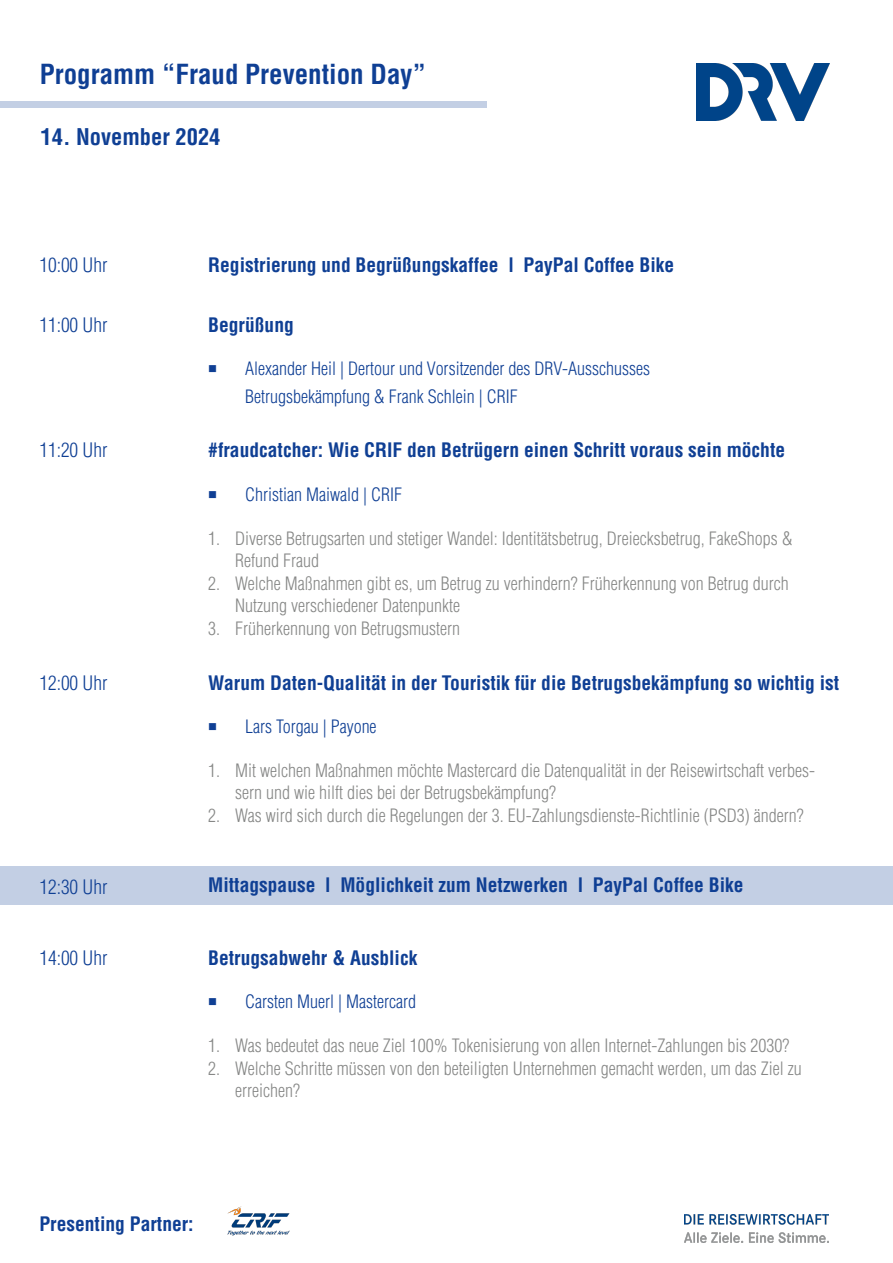
<style>
.page{position:relative;width:893px;height:1263px;background:#fff}
.page>*{position:absolute;margin:0;border:0;box-sizing:border-box;transform-origin:0 0}
.t1{font:700 condensed 27px "Helvetica";color:#0f3f94}
.t2{font:700 condensed 22.5px "Helvetica";color:#0f3f94}
.t3{font:700 condensed 19.5px "Helvetica";color:#0f3f94}
.t4{font:300 condensed 19.5px "Helvetica";color:#0f3f94}
.t5{font:300 condensed 18px/22.5px "Helvetica";color:#868786}
.t6{font:300 condensed 18px/28.5px "Helvetica";color:#0f3f94}
.t7{font:12px "Wingdings";color:#0f3f94}
</style>
<div class="page">
<div style="left:0;top:867px;width:893px;height:38px;background:#c3cfe4"></div>
<div style="left:0;top:101px;width:486px;height:7px;background:#c3cfe4"></div>
<img style="left:685px;top:1214px;width:144px;height:28px">
<img style="left:697px;top:64px;width:132px;height:56px">
<img style="left:227px;top:1206px;width:63px;height:30px">
<h1 class="t1" style="left:40px;top:57px;width:388px">Programm “Fraud Prevention Day”</h1>
<p class="t2" style="left:41px;top:123px;width:181px">14. November 2024</p>
<p class="t4" style="left:39px;top:252px;width:70px">10:00 Uhr</p>
<p class="t3" style="left:208px;top:252px;width:467px">Registrierung und Begrüßungskaffee l PayPal Coffee Bike</p>
<p class="t4" style="left:39px;top:312px;width:70px">11:00 Uhr</p>
<p class="t3" style="left:208px;top:312px;width:87px">Begrüßung</p>
<p class="t7" style="left:208px;top:362px;width:10px">■</p>
<p class="t6" style="left:245px;top:354px;width:407px">Alexander Heil | Dertour und Vorsitzender des DRV-Ausschusses<br>Betrugsbekämpfung &amp; Frank Schlein | CRIF</p>
<p class="t4" style="left:39px;top:438px;width:70px">11:20 Uhr</p>
<p class="t3" style="left:208px;top:438px;width:578px">#fraudcatcher: Wie CRIF den Betrügern einen Schritt voraus sein möchte</p>
<p class="t6" style="left:245px;top:480px;width:158px">Christian Maiwald | CRIF</p>
<p class="t5" style="left:235px;top:527px;width:559px;text-indent:-27px">1. Diverse Betrugsarten und stetiger Wandel: Identitätsbetrug, Dreiecksbetrug, FakeShops &amp;<br>Refund Fraud</p>
<p class="t5" style="left:235px;top:572px;width:555px;text-indent:-27px">2. Welche Maßnahmen gibt es, um Betrug zu verhindern? Früherkennung von Betrug durch<br>Nutzung verschiedener Datenpunkte</p>
<p class="t5" style="left:208px;top:617px;width:253px">3. Früherkennung von Betrugsmustern</p>
<p class="t7" style="left:208px;top:488px;width:10px">■</p>
<p class="t4" style="left:39px;top:670px;width:70px">12:00 Uhr</p>
<p class="t3" style="left:208px;top:670px;width:632px">Warum Daten-Qualität in der Touristik für die Betrugsbekämpfung so wichtig ist</p>
<p class="t6" style="left:245px;top:712px;width:133px">Lars Torgau | Payone</p>
<p class="t5" style="left:235px;top:759px;width:581px;text-indent:-27px">1. Mit welchen Maßnahmen möchte Mastercard die Datenqualität in der Reisewirtschaft verbes&shy;sern und wie hilft dies bei der Betrugsbekämpfung?</p>
<p class="t5" style="left:208px;top:804px;width:597px">2. Was wird sich durch die Regelungen der 3. EU-Zahlungsdienste-Richtlinie (PSD3) ändern?</p>
<p class="t7" style="left:208px;top:720px;width:10px">■</p>
<p class="t4" style="left:39px;top:875px;width:70px">12:30 Uhr</p>
<p class="t3" style="left:208px;top:873px;width:537px">Mittagspause l Möglichkeit zum Netzwerken l PayPal Coffee Bike</p>
<p class="t4" style="left:39px;top:946px;width:70px">14:00 Uhr</p>
<p class="t3" style="left:208px;top:946px;width:211px">Betrugsabwehr &amp; Ausblick</p>
<p class="t6" style="left:245px;top:987px;width:172px">Carsten Muerl | Mastercard</p>
<p class="t5" style="left:208px;top:1034px;width:583px">1. Was bedeutet das neue Ziel 100% Tokenisierung von allen Internet-Zahlungen bis 2030?</p>
<p class="t5" style="left:235px;top:1057px;width:568px;text-indent:-27px">2. Welche Schritte müssen von den beteiligten Unternehmen gemacht werden, um das Ziel zu erreichen?</p>
<p class="t7" style="left:208px;top:995px;width:10px">■</p>
<p class="t3" style="left:39px;top:1211px;width:156px">Presenting Partner:</p>
</div>
